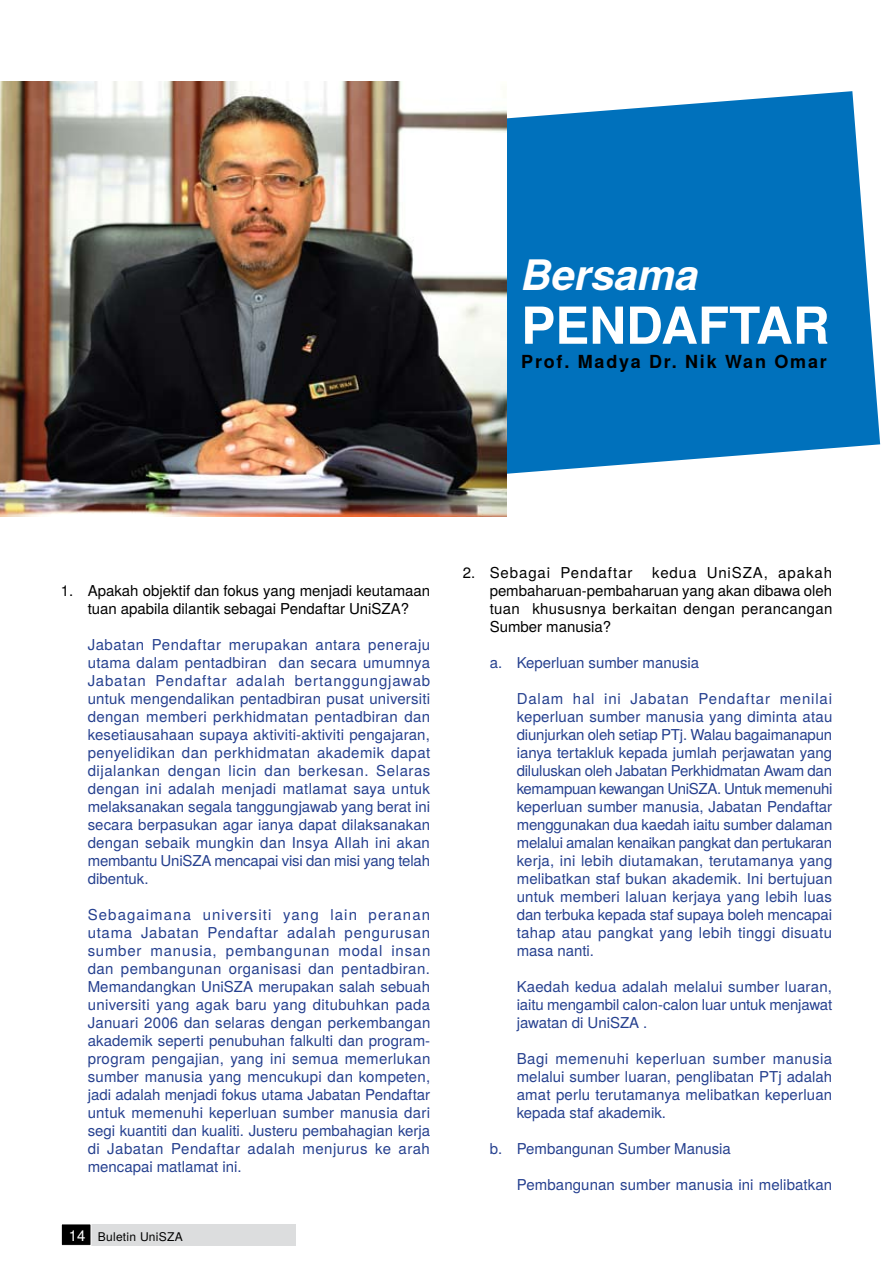
<style>
.page{position:relative;width:893px;height:1263px;background:#fff}
.page>*{position:absolute;margin:0;border:0;box-sizing:border-box;transform-origin:0 0}
.t1{font:700 51px "Te X Gyre Heros";color:#fff}
.t2{font:italic 700 42px "Te X Gyre Heros";color:#fff}
.t3{font:700 18px "Te X Gyre Heros";letter-spacing:.1em;color:#000}
.t4{font:15px/18px "Te X Gyre Heros";color:#25408f;text-align:justify}
.t5{font:15px/18px "Te X Gyre Heros";color:#000;text-align:center}
.t6{font:15px "Te X Gyre Heros";letter-spacing:.06em;color:#000}
.t7{font:12px "Te X Gyre Heros";letter-spacing:.025em;color:#000}
.s1{font-size:15px;color:#fff}
</style>
<div class="page">
<div style="left:61px;top:1224px;width:235px;height:21px;background:#dcddde"></div>
<div style="left:61px;top:1224px;width:30px;height:21px;background:#000"></div>
<svg style="left:506px;top:91px;width:374px;height:425px;fill:#0071bc"></svg>
<img style="left:0;top:81px;width:506px;height:436px">
<h2 class="t2" style="left:521px;top:243px;width:179px">Bersama</h2>
<h1 class="t1" style="left:521px;top:286px;width:310px">PENDAFTAR</h1>
<p class="t3" style="left:521px;top:347px;width:307px">Prof. Madya Dr. Nik Wan Omar</p>
<p class="t5" style="left:61px;top:580px;width:371px">1. Apakah objektif dan fokus yang menjadi keutamaan tuan apabila dilantik sebagai Pendaftar UniSZA?</p>
<p class="t4" style="left:88px;top:634px;width:344px">Jabatan Pendaftar merupakan antara peneraju utama dalam pentadbiran dan secara umumnya Jabatan Pendaftar adalah bertanggungjawab untuk mengendalikan pentadbiran pusat universiti dengan memberi perkhidmatan pentadbiran dan kesetiausahaan supaya aktiviti-aktiviti pengajaran, penyelidikan dan perkhidmatan akademik dapat dijalankan dengan licin dan berkesan. Selaras dengan ini adalah menjadi matlamat saya untuk melaksanakan segala tanggungjawab yang berat ini secara berpasukan agar ianya dapat dilaksanakan dengan sebaik mungkin dan Insya Allah ini akan membantu UniSZA mencapai visi dan misi yang telah dibentuk.</p>
<p class="t4" style="left:88px;top:904px;width:344px">Sebagaimana universiti yang lain peranan utama Jabatan Pendaftar adalah pengurusan sumber manusia, pembangunan modal insan dan pembangunan organisasi dan pentadbiran.<br>Memandangkan UniSZA merupakan salah sebuah universiti yang agak baru yang ditubuhkan pada Januari 2006 dan selaras dengan perkembangan akademik seperti penubuhan falkulti dan program&shy;program pengajian, yang ini semua memerlukan sumber manusia yang mencukupi dan kompeten, jadi adalah menjadi fokus utama Jabatan Pendaftar untuk memenuhi keperluan sumber manusia dari segi kuantiti dan kualiti. Justeru pembahagian kerja di Jabatan Pendaftar adalah menjurus ke arah mencapai matlamat ini.</p>
<p class="t7" style="left:69px;top:1227px;width:115px"><span class="s1">14</span> Buletin UniSZA</p>
<p class="t6" style="left:463px;top:561px;width:171px">2. Sebagai Pendaftar</p>
<p class="t5" style="left:490px;top:562px;width:344px;text-align:justify;text-indent:163px">kedua UniSZA, apakah pembaharuan-pembaharuan yang akan dibawa oleh tuan khususnya berkaitan dengan perancangan Sumber manusia?</p>
<p class="t4" style="left:490px;top:652px;width:211px">a. Keperluan sumber manusia</p>
<p class="t4" style="left:517px;top:688px;width:317px">Dalam hal ini Jabatan Pendaftar menilai keperluan sumber manusia yang diminta atau diunjurkan oleh setiap PTj. Walau bagaimanapun ianya tertakluk kepada jumlah perjawatan yang diluluskan oleh Jabatan Perkhidmatan Awam dan kemampuan kewangan UniSZA. Untuk memenuhi keperluan sumber manusia, Jabatan Pendaftar menggunakan dua kaedah iaitu sumber dalaman melalui amalan kenaikan pangkat dan pertukaran kerja, ini lebih diutamakan, terutamanya yang melibatkan staf bukan akademik. Ini bertujuan untuk memberi laluan kerjaya yang lebih luas dan terbuka kepada staf supaya boleh mencapai tahap atau pangkat yang lebih tinggi disuatu masa nanti.</p>
<p class="t4" style="left:517px;top:976px;width:317px">Kaedah kedua adalah melalui sumber luaran, iaitu mengambil calon-calon luar untuk menjawat jawatan di UniSZA .</p>
<p class="t4" style="left:517px;top:1048px;width:317px">Bagi memenuhi keperluan sumber manusia melalui sumber luaran, penglibatan PTj adalah amat perlu terutamanya melibatkan keperluan kepada staf akademik.</p>
<p class="t4" style="left:490px;top:1138px;width:243px">b. Pembangunan Sumber Manusia</p>
<p class="t4" style="left:517px;top:1174px;width:317px">Pembangunan sumber manusia ini melibatkan</p>
</div>
